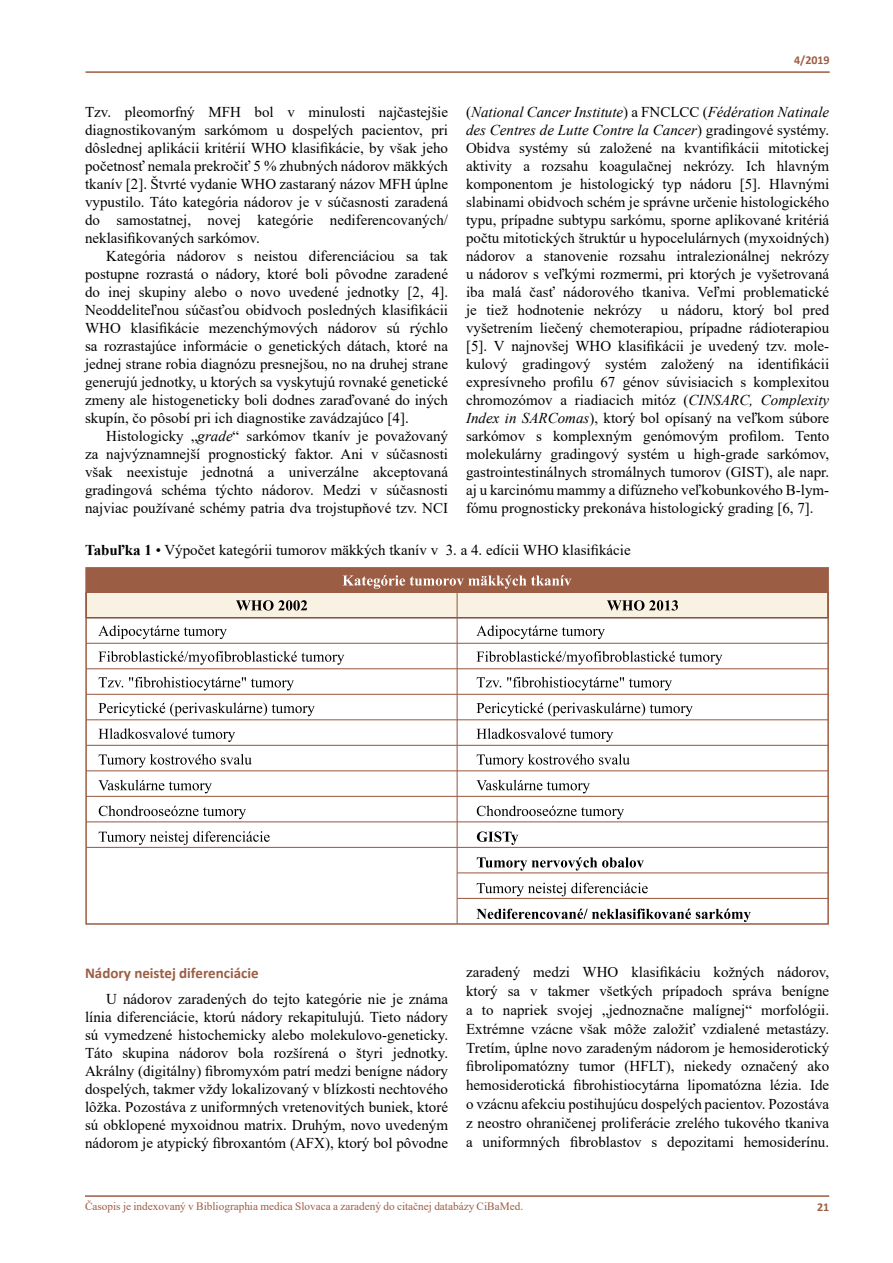
<style>
.page{position:relative;width:893px;height:1263px;background:#fff}
.page>*{position:absolute;margin:0;border:0;box-sizing:border-box;transform-origin:0 0}
.t1{font:15px/18px "Times New Roman";color:#000;text-align:justify}
.t2{font:700 15px "Calibri";color:#9c5d43}
.t3{font:700 12px "Calibri";color:#9c5d43}
.t4{font:11.25px "Times New Roman";color:#9c5d43}
.s1{font-style:italic}
.s2{font-weight:700}
</style>
<div class="page">
<hr style="left:86px;top:71px;width:744px;height:2px;background:#9c5d43">
<hr style="left:85px;top:1195px;width:744px;height:2px;background:#9c5d43">
<div style="left:86px;top:592px;width:742px;height:26px;background:#f9f1e1"></div>
<div style="left:86px;top:568px;width:742px;height:24px;background:#9b5d43"></div>
<div style="left:85px;top:567px;width:744px;height:358px;border:2px solid #9b5d43"></div>
<hr style="left:86px;top:591px;width:742px;height:2px;background:#9b5d43">
<hr style="left:86px;top:617px;width:742px;height:1px;background:#9b5d43">
<hr style="left:86px;top:643px;width:742px;height:1px;background:#9b5d43">
<hr style="left:86px;top:668px;width:742px;height:1px;background:#9b5d43">
<hr style="left:86px;top:694px;width:742px;height:1px;background:#9b5d43">
<hr style="left:86px;top:719px;width:742px;height:1px;background:#9b5d43">
<hr style="left:86px;top:745px;width:742px;height:1px;background:#9b5d43">
<hr style="left:86px;top:770px;width:742px;height:1px;background:#9b5d43">
<hr style="left:86px;top:796px;width:742px;height:1px;background:#9b5d43">
<hr style="left:86px;top:821px;width:742px;height:1px;background:#9b5d43">
<hr style="left:86px;top:847px;width:742px;height:1px;background:#9b5d43">
<hr style="left:457px;top:872px;width:371px;height:1px;background:#9b5d43">
<hr style="left:457px;top:898px;width:371px;height:1px;background:#9b5d43">
<hr style="left:457px;top:590px;width:1px;height:333px;background:#9b5d43">
<svg style="left:98px;top:625px;width:246px;height:220px"></svg>
<svg style="left:343px;top:575px;width:228px;height:14px"></svg>
<svg style="left:236px;top:600px;width:71px;height:10px"></svg>
<svg style="left:607px;top:600px;width:71px;height:10px"></svg>
<svg style="left:476px;top:625px;width:275px;height:297px"></svg>
<p class="t3" style="left:794px;top:52px;width:37px">4/2019</p>
<p class="t1" style="left:85px;top:102px;width:365px">Tzv. pleomorfný MFH bol v minulosti najčastejšie diagnostikovaným sarkómom u dospelých pacientov, pri dôslednej aplikácii kritérií WHO klasifikácie, by však jeho početnosť nemala prekročiť 5 % zhubných nádorov mäkkých tkanív [2]. Štvrté vydanie WHO zastaraný názov MFH úplne vypustilo. Táto kategória nádorov je v súčasnosti zaradená do samostatnej, novej kategórie nediferencovaných/ neklasifikovaných sarkómov.</p>
<p class="t1" style="left:85px;top:246px;width:365px;text-indent:21px">Kategória nádorov s neistou diferenciáciou sa tak postupne rozrastá o nádory, ktoré boli pôvodne zaradené do inej skupiny alebo o novo uvedené jednotky [2, 4].<br>Neoddeliteľnou súčasťou obidvoch posledných klasifikácii WHO klasifikácie mezenchýmových nádorov sú rýchlo sa rozrastajúce informácie o genetických dátach, ktoré na jednej strane robia diagnózu presnejšou, no na druhej strane generujú jednotky, u ktorých sa vyskytujú rovnaké genetické zmeny ale histogeneticky boli dodnes zaraďované do iných skupín, čo pôsobí pri ich diagnostike zavádzajúco [4].</p>
<p class="t1" style="left:85px;top:426px;width:365px;text-indent:21px">Histologicky „<span class="s1">grade</span>“ sarkómov tkanív je považovaný za najvýznamnejší prognostický faktor. Ani v súčasnosti však neexistuje jednotná a univerzálne akceptovaná gradingová schéma týchto nádorov. Medzi v súčasnosti najviac používané schémy patria dva trojstupňové tzv. NCI</p>
<p class="t1" style="left:466px;top:102px;width:365px">(<span class="s1">National Cancer Institute</span>) a FNCLCC (<span class="s1">Fédération Natinale des Centres de Lutte Contre la Cancer</span>) gradingové systémy.<br>Obidva systémy sú založené na kvantifikácii mitotickej aktivity a rozsahu koagulačnej nekrózy. Ich hlavným komponentom je histologický typ nádoru [5]. Hlavnými slabinami obidvoch schém je správne určenie histologického typu, prípadne subtypu sarkómu, sporne aplikované kritériá počtu mitotických štruktúr u hypocelulárnych (myxoidných) nádorov a stanovenie rozsahu intralezionálnej nekrózy u nádorov s veľkými rozmermi, pri ktorých je vyšetrovaná iba malá časť nádorového tkaniva. Veľmi problematické je tiež hodnotenie nekrózy</p>
<p class="t1" style="left:466px;top:300px;width:365px;text-indent:195px">u nádoru, ktorý bol pred vyšetrením liečený chemoterapiou, prípadne rádioterapiou [5]. V najnovšej WHO klasifikácii je uvedený tzv. mole&shy;kulový gradingový systém založený na identifikácii expresívneho profilu 67 génov súvisiacich s komplexitou chromozómov a riadiacich mitóz (<span class="s1">CINSARC, Complexity Index in SARComas</span>), ktorý bol opísaný na veľkom súbore sarkómov s komplexným genómovým profilom. Tento molekulárny gradingový systém u high-grade sarkómov, gastrointestinálnych stromálnych tumorov (GIST), ale napr. aj u karcinómu mammy a difúzneho veľkobunkového B-lym&shy;fómu prognosticky prekonáva histologický grading [6, 7].</p>
<p class="t1" style="left:85px;top:540px;width:547px"><span class="s2">Tabuľka 1</span> • Výpočet kategórii tumorov mäkkých tkanív v 3. a 4. edícii WHO klasifikácie</p>
<p class="t2" style="left:85px;top:962px;width:175px">Nádory neistej diferenciácie</p>
<p class="t1" style="left:85px;top:989px;width:365px;text-indent:21px">U nádorov zaradených do tejto kategórie nie je známa línia diferenciácie, ktorú nádory rekapitulujú. Tieto nádory sú vymedzené histochemicky alebo molekulovo-geneticky.<br>Táto skupina nádorov bola rozšírená o štyri jednotky.<br>Akrálny (digitálny) fibromyxóm patrí medzi benígne nádory dospelých, takmer vždy lokalizovaný v blízkosti nechtového lôžka. Pozostáva z uniformných vretenovitých buniek, ktoré sú obklopené myxoidnou matrix. Druhým, novo uvedeným nádorom je atypický fibroxantóm (AFX), ktorý bol pôvodne</p>
<p class="t1" style="left:466px;top:962px;width:365px;line-height:18.9px">zaradený medzi WHO klasifikáciu kožných nádorov, ktorý sa v takmer všetkých prípadoch správa benígne a to napriek svojej „jednoznačne malígnej“ morfológii.<br>Extrémne vzácne však môže založiť vzdialené metastázy.<br>Tretím, úplne novo zaradeným nádorom je hemosiderotický fibrolipomatózny tumor (HFLT), niekedy označený ako hemosiderotická fibrohistiocytárna lipomatózna lézia. Ide o vzácnu afekciu postihujúcu dospelých pacientov. Pozostáva z neostro ohraničenej proliferácie zrelého tukového tkaniva a uniformných fibroblastov s depozitami hemosiderínu.</p>
<p class="t4" style="left:85px;top:1198px;width:440px">Časopis je indexovaný v Bibliographia medica Slovaca a zaradený do citačnej databázy CiBaMed.</p>
<p class="t3" style="left:817px;top:1198px;width:14px">21</p>
</div>
